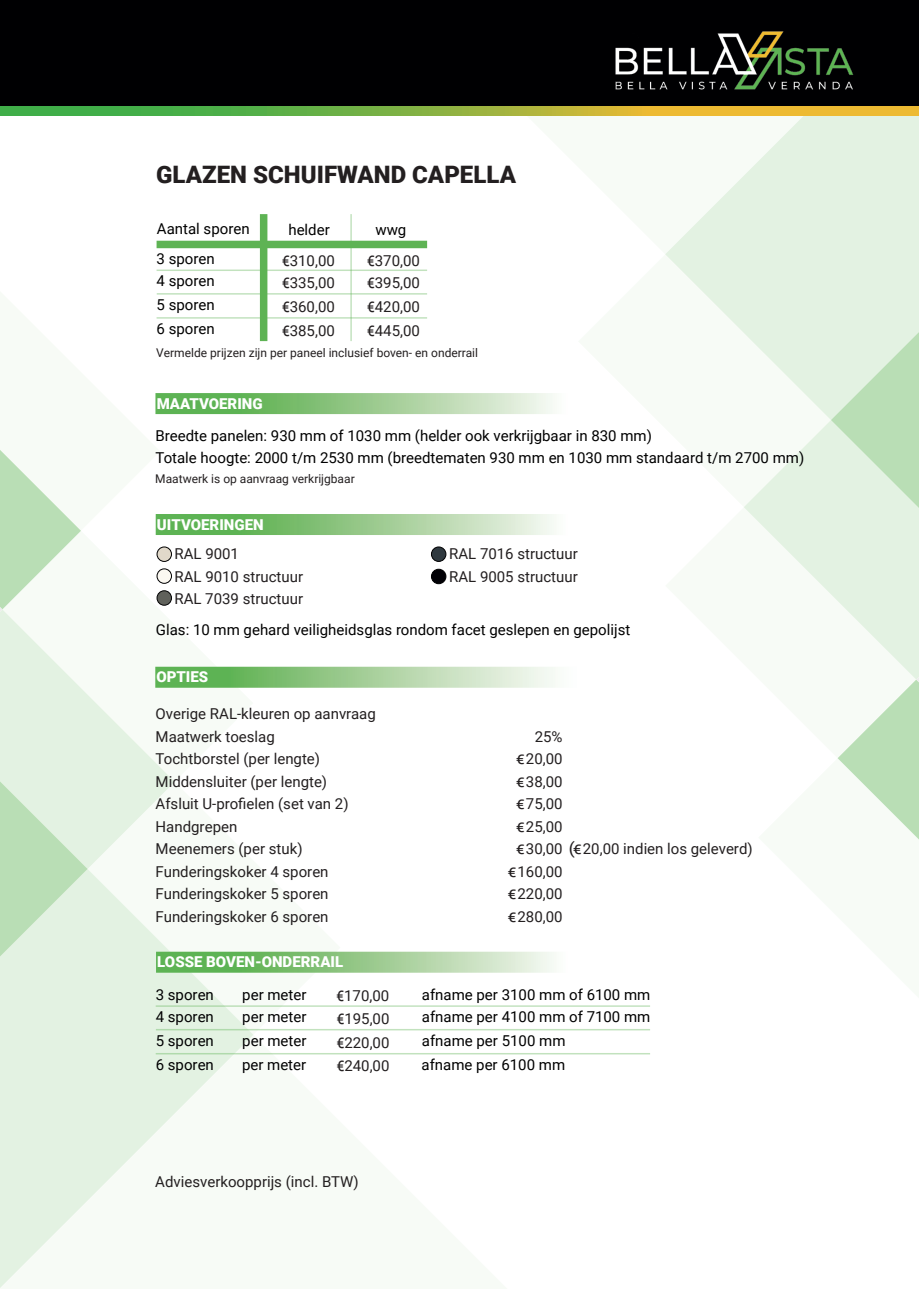
<style>
.page{position:relative;width:919px;height:1289px;background:#fff}
.page>*{position:absolute;margin:0;border:0;box-sizing:border-box;transform-origin:0 0}
.t1{font:900 24px "Roboto";color:#231f20}
.t2{font:15px "Roboto";color:#231f20}
.t3{font:15px "Roboto";color:#000001}
.t4{font:900 15px "Roboto";color:#fff}
.t5{font:12px "Roboto";color:#231f20}
.s1{font-size:18.15px}
.s2{font-size:16.5px}
</style>
<div class="page">
<svg style="left:253px;top:972px;width:87px;height:59px"></svg>
<svg style="left:0;top:612px;width:175px;height:257px;fill:#e3f2e2"></svg>
<svg style="left:0;top:293px;width:160px;height:319px"></svg>
<svg style="left:0;top:869px;width:253px;height:419px;fill:#e3f2e2"></svg>
<svg style="left:0;top:780px;width:88px;height:177px;background:#cee8cb"></svg>
<svg style="left:665px;top:115px;width:253px;height:217px;fill:#e3f2e2"></svg>
<svg style="left:743px;top:331px;width:175px;height:508px"></svg>
<div style="left:0;top:0;width:918px;height:107px;background:#000002"></div>
<img style="left:615px;top:31px;width:239px;height:59px">
<svg style="left:0;top:107px;width:918px;height:8px;background:#98b33e"></svg>
<svg style="left:156px;top:951px;width:398px;height:21px;background:#9acc91"></svg>
<hr style="left:156px;top:1005px;width:494px;height:1px;background:#5eb354">
<hr style="left:156px;top:1028px;width:494px;height:2px;background:#5eb354">
<hr style="left:156px;top:1052px;width:494px;height:2px;background:#5eb354">
<svg style="left:155px;top:666px;width:400px;height:21px;background:#a3d099"></svg>
<div style="left:156px;top:241px;width:271px;height:7px;background:#5eb354"></div>
<hr style="left:156px;top:269px;width:271px;height:2px;background:#5eb354">
<hr style="left:157px;top:293px;width:270px;height:1px;background:#5eb354">
<hr style="left:156px;top:317px;width:271px;height:1px;background:#5eb354">
<div style="left:260px;top:214px;width:7px;height:127px;background:#5eb354"></div>
<hr style="left:350px;top:214px;width:2px;height:127px;background:#5eb354">
<svg style="left:155px;top:393px;width:398px;height:21px;background:#98cb8e"></svg>
<svg style="left:156px;top:514px;width:398px;height:21px;background:#97cb8d"></svg>
<div style="left:157px;top:547px;width:14px;height:14px;background:#e1d9ca;border-radius:50%"></div>
<div style="left:157px;top:546px;width:15px;height:16px;border:1px solid #000001;border-radius:50%"></div>
<div style="left:157px;top:569px;width:14px;height:14px;background:#fbf8f1;border-radius:50%"></div>
<div style="left:157px;top:568px;width:15px;height:15px;border:1px solid #000001;border-radius:50%"></div>
<div style="left:157px;top:590px;width:14px;height:15px;background:#60615b;border-radius:50%"></div>
<div style="left:157px;top:590px;width:15px;height:15px;border:1px solid #000001;border-radius:50%"></div>
<div style="left:431px;top:547px;width:15px;height:14px;background:#2f393f;border-radius:50%"></div>
<div style="left:431px;top:546px;width:15px;height:16px;border:1px solid #000001;border-radius:50%"></div>
<div style="left:431px;top:569px;width:15px;height:14px;background:#020106;border-radius:50%"></div>
<div style="left:431px;top:569px;width:15px;height:15px;border:1px solid #000001;border-radius:50%"></div>
<p class="t1" style="left:156px;top:158px;width:361px">GLAZEN SCHUIFWAND CAPELLA</p>
<p class="t3" style="left:157px;top:218px;width:94px">Aantal sporen</p>
<p class="t3" style="left:156px;top:248px;width:60px">3 sporen</p>
<p class="t3" style="left:156px;top:270px;width:60px">4 sporen</p>
<p class="t3" style="left:156px;top:294px;width:60px">5 sporen</p>
<p class="t3" style="left:156px;top:318px;width:60px">6 sporen</p>
<p class="t3" style="left:288px;top:219px;width:43px">helder</p>
<p class="t3" style="left:375px;top:219px;width:32px">wwg</p>
<p class="t2" style="left:282px;top:250px;width:54px"><span class="s1">€</span>310,00</p>
<p class="t2" style="left:367px;top:250px;width:54px"><span class="s1">€</span>370,00</p>
<p class="t2" style="left:282px;top:272px;width:54px"><span class="s1">€</span>335,00</p>
<p class="t2" style="left:367px;top:272px;width:54px"><span class="s1">€</span>395,00</p>
<p class="t2" style="left:282px;top:296px;width:54px"><span class="s1">€</span>360,00</p>
<p class="t2" style="left:367px;top:296px;width:54px"><span class="s1">€</span>420,00</p>
<p class="t2" style="left:282px;top:320px;width:54px"><span class="s1">€</span>385,00</p>
<p class="t2" style="left:367px;top:320px;width:54px"><span class="s1">€</span>445,00</p>
<p class="t5" style="left:156px;top:344px;width:323px">Vermelde prijzen zijn per paneel inclusief boven- en onderrail</p>
<p class="t4" style="left:157px;top:393px;width:107px">MAATVOERING</p>
<p class="t3" style="left:155px;top:425px;width:498px">Breedte panelen: 930 mm of 1030 mm (helder ook verkrijgbaar in 830 mm)</p>
<p class="t3" style="left:155px;top:447px;width:650px">Totale hoogte: 2000 t/m 2530 mm (breedtematen 930 mm en 1030 mm standaard t/m 2700 mm)</p>
<p class="t5" style="left:155px;top:470px;width:201px">Maatwerk is op aanvraag verkrijgbaar</p>
<p class="t4" style="left:157px;top:514px;width:108px">UITVOERINGEN</p>
<p class="t2" style="left:174px;top:543px;width:66px">RAL 9001</p>
<p class="t2" style="left:174px;top:566px;width:130px">RAL 9010 structuur</p>
<p class="t2" style="left:174px;top:588px;width:130px">RAL 7039 structuur</p>
<p class="t2" style="left:449px;top:543px;width:130px">RAL 7016 structuur</p>
<p class="t2" style="left:449px;top:566px;width:130px">RAL 9005 structuur</p>
<p class="t3" style="left:156px;top:619px;width:476px">Glas: 10 mm gehard veiligheidsglas rondom facet geslepen en gepolijst</p>
<p class="t4" style="left:156px;top:666px;width:53px">OPTIES</p>
<p class="t2" style="left:156px;top:703px;width:222px">Overige RAL-kleuren op aanvraag</p>
<p class="t2" style="left:156px;top:725px;width:121px">Maatwerk toeslag</p>
<p class="t2" style="left:156px;top:748px;width:166px">Tochtborstel (per lengte)</p>
<p class="t2" style="left:156px;top:770px;width:173px">Middensluiter (per lengte)</p>
<p class="t2" style="left:156px;top:793px;width:194px">Afsluit U-profielen (set van 2)</p>
<p class="t2" style="left:156px;top:815px;width:83px">Handgrepen</p>
<p class="t2" style="left:156px;top:838px;width:148px">Meenemers (per stuk)</p>
<p class="t2" style="left:156px;top:860px;width:174px">Funderingskoker 4 sporen</p>
<p class="t2" style="left:156px;top:883px;width:174px">Funderingskoker 5 sporen</p>
<p class="t2" style="left:156px;top:905px;width:174px">Funderingskoker 6 sporen</p>
<p class="t2" style="left:534px;top:725px;width:29px">25%</p>
<p class="t2" style="left:516px;top:748px;width:48px"><span class="s2">€</span> 20,00</p>
<p class="t2" style="left:516px;top:770px;width:48px"><span class="s2">€</span> 38,00</p>
<p class="t2" style="left:516px;top:793px;width:48px"><span class="s2">€</span> 75,00</p>
<p class="t2" style="left:516px;top:815px;width:48px"><span class="s2">€</span> 25,00</p>
<p class="t2" style="left:516px;top:838px;width:238px"><span class="s2">€</span> 30,00 <span class="s2">(€</span> 20,00 indien los geleverd)</p>
<p class="t2" style="left:507px;top:860px;width:56px"><span class="s2">€</span> 160,00</p>
<p class="t2" style="left:507px;top:883px;width:56px"><span class="s2">€</span> 220,00</p>
<p class="t2" style="left:507px;top:905px;width:56px"><span class="s2">€</span> 280,00</p>
<p class="t4" style="left:157px;top:951px;width:187px">LOSSE BOVEN-ONDERRAIL</p>
<p class="t3" style="left:156px;top:983px;width:60px">3 sporen</p>
<p class="t2" style="left:336px;top:984px;width:54px"><span class="s1">€</span>170,00</p>
<p class="t3" style="left:156px;top:1006px;width:60px">4 sporen</p>
<p class="t3" style="left:156px;top:1030px;width:60px">5 sporen</p>
<p class="t3" style="left:156px;top:1054px;width:60px">6 sporen</p>
<p class="t3" style="left:242px;top:983px;width:66px">per meter</p>
<p class="t3" style="left:422px;top:983px;width:230px">afname per 3100 mm of 6100 mm</p>
<p class="t3" style="left:242px;top:1006px;width:66px">per meter</p>
<p class="t3" style="left:422px;top:1006px;width:230px">afname per 4100 mm of 7100 mm</p>
<p class="t3" style="left:242px;top:1030px;width:66px">per meter</p>
<p class="t3" style="left:422px;top:1030px;width:145px">afname per 5100 mm</p>
<p class="t3" style="left:242px;top:1054px;width:66px">per meter</p>
<p class="t3" style="left:421px;top:1054px;width:145px">afname per 6100 mm</p>
<p class="t2" style="left:337px;top:1007px;width:54px"><span class="s1">€</span>195,00</p>
<p class="t2" style="left:337px;top:1031px;width:54px"><span class="s1">€</span>220,00</p>
<p class="t2" style="left:337px;top:1055px;width:54px"><span class="s1">€</span>240,00</p>
<p class="t2" style="left:155px;top:1170px;width:205px">Adviesverkoopprijs (incl. BTW)</p>
</div>
